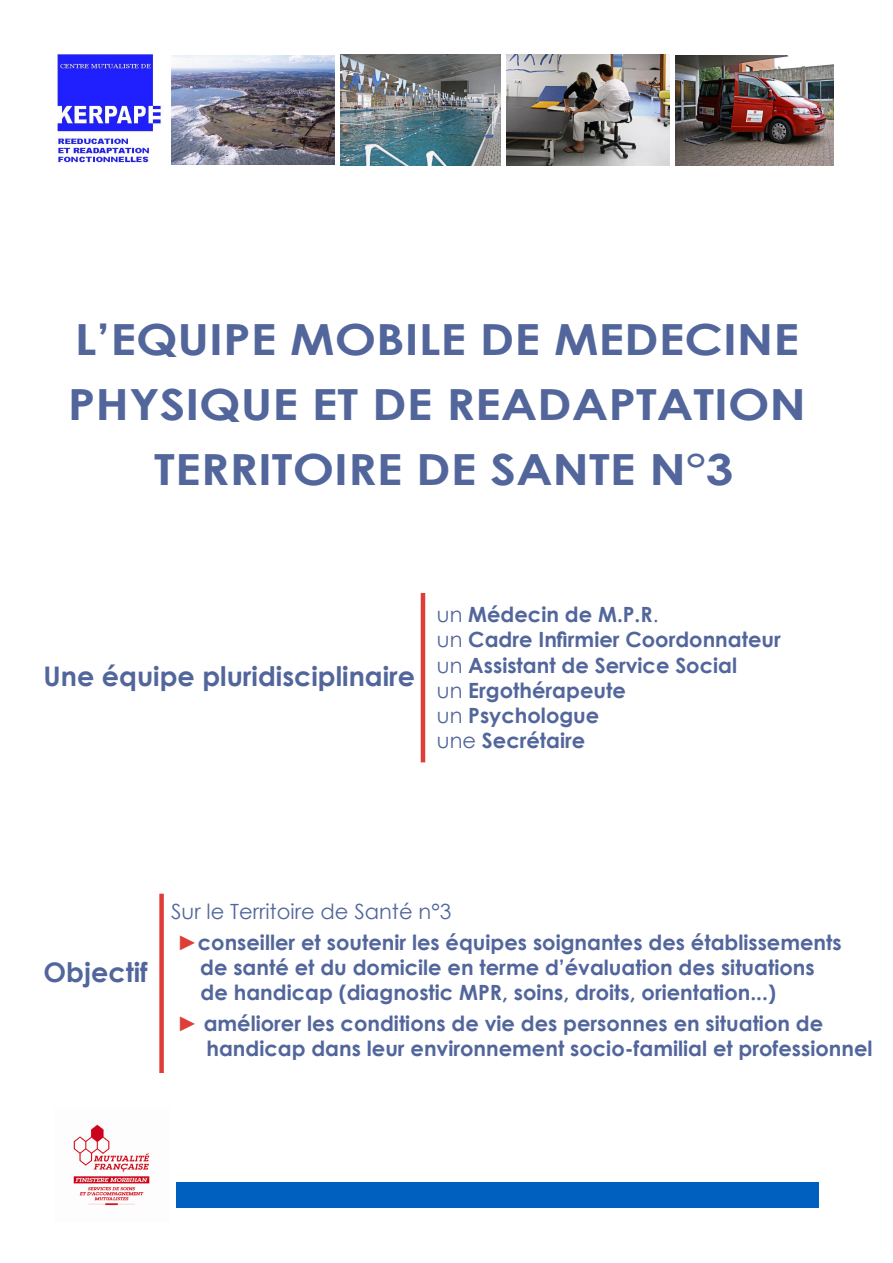
<style>
.page{position:relative;width:893px;height:1263px;background:#fff}
.page>*{position:absolute;margin:0;border:0;box-sizing:border-box;transform-origin:0 0}
.t1{font:700 42.9px "Century Gothic";color:#52669c;scale:1.15 1}
.t2{font:700 27px "Century Gothic";color:#52669c}
.t3{font:700 21px/25.2px "Century Gothic";color:#52669c}
.t4{font:21px "Century Gothic";color:#52669c}
.s1{font-weight:400}
.s2{color:#de3e37}
</style>
<div class="page">
<img style="left:54px;top:54px;width:109px;height:109px">
<img style="left:172px;top:55px;width:162px;height:110px">
<img style="left:340px;top:54px;width:160px;height:112px">
<img style="left:506px;top:54px;width:164px;height:112px">
<img style="left:675px;top:55px;width:159px;height:111px">
<img style="left:73px;top:1124px;width:77px;height:82px">
<div style="left:176px;top:1182px;width:643px;height:25px;background:#0060c0"></div>
<hr style="left:421px;top:593px;width:4px;height:169px;background:#de3e37">
<div style="left:159px;top:894px;width:5px;height:179px;background:#de3e37"></div>
<p class="t1" style="left:75px;top:307px;width:631px">L’EQUIPE MOBILE DE MEDECINE</p>
<p class="t1" style="left:68px;top:372px;width:643px">PHYSIQUE ET DE READAPTATION</p>
<p class="t1" style="left:154px;top:437px;width:505px">TERRITOIRE DE SANTE N°3</p>
<p class="t2" style="left:44px;top:655px;width:373px">Une équipe pluridisciplinaire</p>
<p class="t3" style="left:437px;top:601px;width:223px"><span class="s1">un</span> Médecin de M.P.R<span class="s1">.</span></p>
<p class="t3" style="left:437px;top:626px;width:345px"><span class="s1">un</span> Cadre Infirmier Coordonnateur</p>
<p class="t3" style="left:437px;top:651px;width:302px"><span class="s1">un</span> Assistant de Service Social</p>
<p class="t3" style="left:437px;top:677px;width:190px"><span class="s1">un</span> Ergothérapeute</p>
<p class="t3" style="left:437px;top:702px;width:164px"><span class="s1">un</span> Psychologue</p>
<p class="t3" style="left:437px;top:727px;width:150px"><span class="s1">une</span> Secrétaire</p>
<p class="t2" style="left:44px;top:951px;width:106px">Objectif</p>
<p class="t4" style="left:171px;top:897px;width:282px">Sur le Territoire de Santé n°3</p>
<p class="t3" style="left:200px;top:929px;width:643px;text-indent:-23px"><span class="s2">►</span>conseiller et soutenir les équipes soignantes des établissements de santé et du domicile en terme d’évaluation des situations de handicap (diagnostic MPR, soins, droits, orientation...)</p>
<p class="t3" style="left:206px;top:1010px;width:668px;text-indent:-29px"><span class="s2">►</span> améliorer les conditions de vie des personnes en situation de handicap dans leur environnement socio-familial et professionnel</p>
</div>
